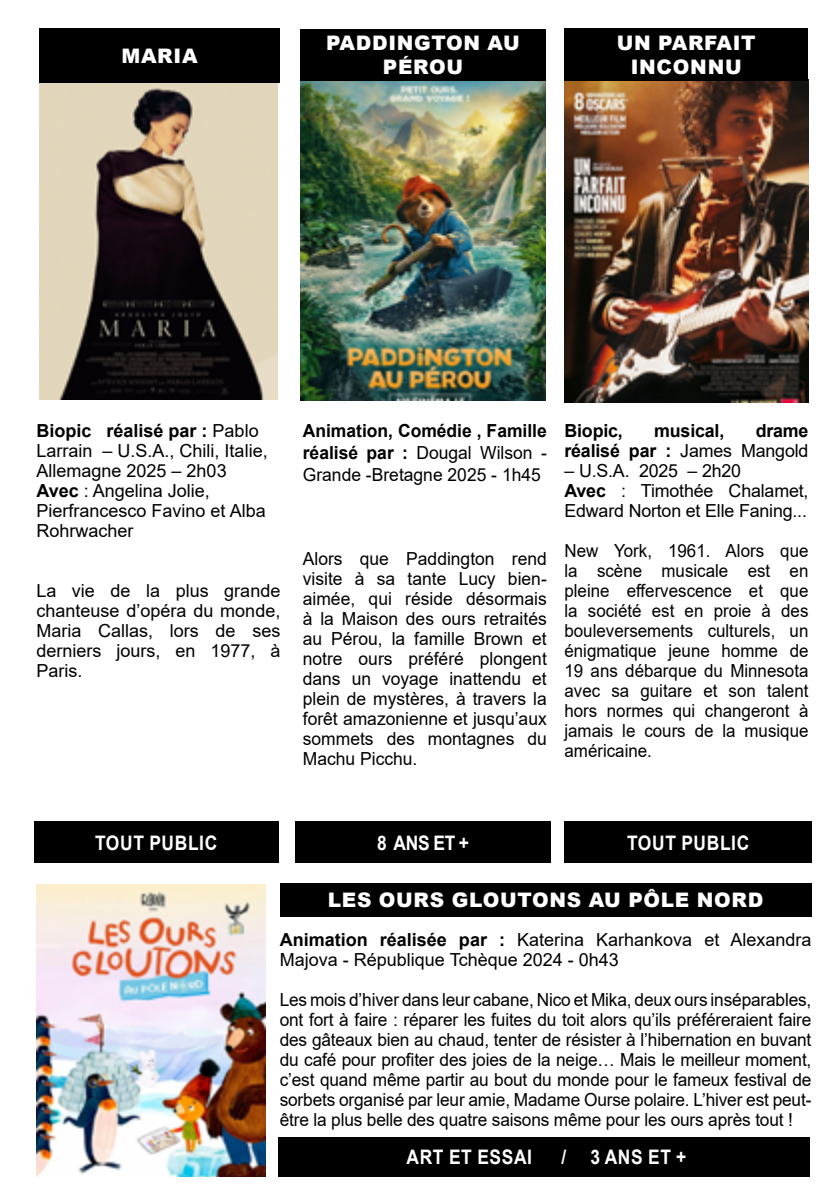
<style>
.page{position:relative;width:840px;height:1191px;background:#fff}
.page>*{position:absolute;margin:0;border:0;box-sizing:border-box;transform-origin:0 0}
.t1{font:900 20px/24px "Arial";letter-spacing:.035em;color:#fff;text-align:center}
.t2{font:700 20px "Arial";letter-spacing:.035em;color:#fff;scale:.87 1}
.t3{font:18px/20px "Arial";color:#000}
.t4{font:18px/20px "Arial";color:#000;text-align:justify;scale:.96 1}
.t5{font:18px/20px "Arial";color:#000;text-align:justify;scale:.94 1}
.t6{font:700 18px/20px "Arial";letter-spacing:-.01em;color:#000;text-align:right}
.s1{font-weight:700}
.s2{font-weight:400}
</style>
<div class="page">
<img style="left:300px;top:81px;width:245px;height:320px">
<img style="left:39px;top:83px;width:238px;height:316px">
<div style="left:34px;top:821px;width:244px;height:42px;background:#000"></div>
<div style="left:300px;top:29px;width:245px;height:52px;background:#000"></div>
<div style="left:295px;top:821px;width:255px;height:42px;background:#000"></div>
<div style="left:564px;top:821px;width:247px;height:42px;background:#000"></div>
<img style="left:564px;top:81px;width:243px;height:321px">
<div style="left:564px;top:29px;width:243px;height:52px;background:#000"></div>
<svg style="left:45px;top:28px;width:235px;height:1px"></svg>
<img style="left:36px;top:884px;width:229px;height:293px">
<div style="left:279px;top:883px;width:532px;height:33px;background:#000"></div>
<div style="left:278px;top:1137px;width:531px;height:40px;background:#000"></div>
<div style="left:39px;top:29px;width:240px;height:54px;background:#000"></div>
<p class="t1" style="left:121px;top:43px;width:78px">MARIA</p>
<p class="t1" style="left:326px;top:30px;width:195px">PADDINGTON AU<br>PÉROU</p>
<p class="t1" style="left:616px;top:30px;width:140px">UN PARFAIT<br>INCONNU</p>
<p class="t3" style="left:36px;top:421px;width:233px"><span class="s1">Biopic réalisé par :</span> Pablo<br>Larrain – U.S.A., Chili, Italie,<br>Allemagne 2025 – 2h03<br><span class="s1">Avec</span> : Angelina Jolie,<br>Pierfrancesco Favino et Alba<br>Rohrwacher</p>
<p class="t3" style="left:36px;top:581px;width:245px;text-align:justify">La vie de la plus grande chanteuse d’opéra du monde, Maria Callas, lors de ses derniers jours, en 1977, à Paris.</p>
<p class="t3" style="left:302px;top:420px;width:245px;line-height:22px;text-align:justify"><span class="s1">Animation, Comédie , Famille réalisé par :</span> Dougal Wilson - Grande -Bretagne 2025 - 1h45</p>
<p class="t3" style="left:302px;top:549px;width:245px;text-align:justify">Alors que Paddington rend visite à sa tante Lucy bien&shy;aimée, qui réside désormais à la Maison des ours retraités au Pérou, la famille Brown et notre ours préféré plongent dans un voyage inattendu et plein de mystères, à travers la forêt amazonienne et jusqu’aux sommets des montagnes du Machu Picchu.</p>
<p class="t6" style="left:564px;top:421px;width:245px">drame<br>réalisé par : <span class="s2">James Mangold</span></p>
<p class="t3" style="left:564px;top:461px;width:245px">– U.S.A. 2025 – 2h20<br><span class="s1">Avec</span> : Timothée Chalamet,<br>Edward Norton et Elle Faning...</p>
<p class="t5" style="left:564px;top:541px;width:261px">New York, 1961. Alors que la scène musicale est en pleine effervescence et que la société est en proie à des bouleversements culturels, un énigmatique jeune homme de 19 ans débarque du Minnesota avec sa guitare et son talent hors normes qui changeront à jamais le cours de la musique américaine.</p>
<p class="t6" style="left:564px;top:421px;width:60px">Biopic,</p>
<p class="t6" style="left:653px;top:421px;width:72px">musical,</p>
<p class="t2" style="left:95px;top:828px;width:142px">TOUT PUBLIC</p>
<p class="t2" style="left:377px;top:828px;width:107px">8 ANS ET +</p>
<p class="t2" style="left:626px;top:828px;width:142px">TOUT PUBLIC</p>
<p class="t1" style="left:327px;top:887px;width:437px">LES OURS GLOUTONS AU PÔLE NORD</p>
<p class="t3" style="left:279px;top:929px;width:533px"><span class="s1">Animation réalisée par :</span> Katerina Karhankova et Alexandra<br>Majova - République Tchèque 2024 - 0h43</p>
<p class="t4" style="left:279px;top:989px;width:555px">Les mois d’hiver dans leur cabane, Nico et Mika, deux ours inséparables, ont fort à faire : réparer les fuites du toit alors qu’ils préféreraient faire des gâteaux bien au chaud, tenter de résister à l’hibernation en buvant du café pour profiter des joies de la neige… Mais le meilleur moment, c’est quand même partir au bout du monde pour le fameux festival de sorbets organisé par leur amie, Madame Ourse polaire. L’hiver est peut&shy;être la plus belle des quatre saisons même pour les ours après tout !</p>
<p class="t2" style="left:406px;top:1143px;width:146px">ART ET ESSAI</p>
<p class="t2" style="left:561px;top:1143px;width:145px">/ 3 ANS ET +</p>
</div>
